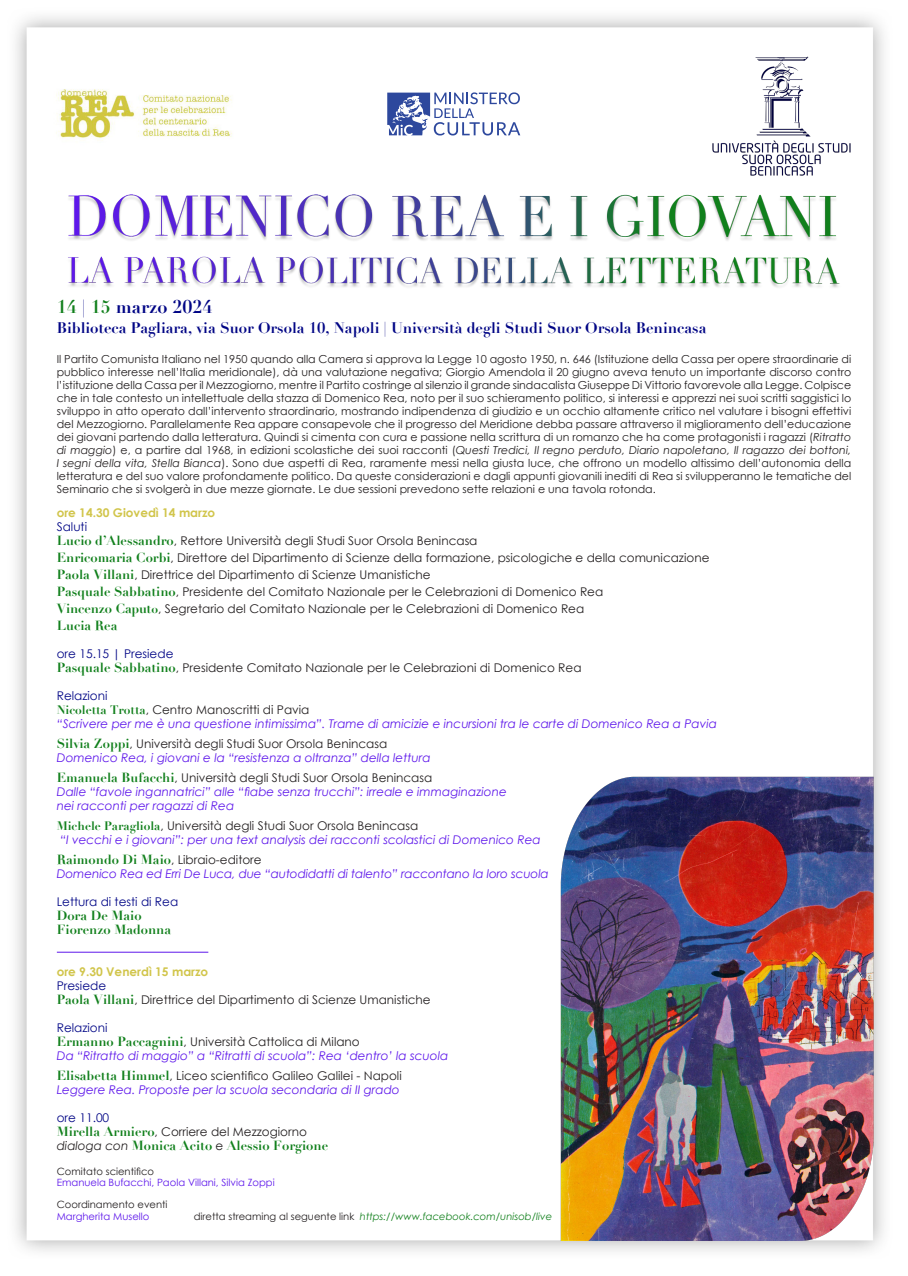
<style>
.page{position:relative;width:908px;height:1276px;background:#fff}
.page>*{position:absolute;margin:0;border:0;box-sizing:border-box;transform-origin:0 0}
.t1{font:700 18px "Didot";color:#010585}
.t2{font:700 15px "Didot";color:#010585}
.t3{font:700 13px "Didot";color:#11801c}
.t4{font:12px "Century Gothic";color:#231f20}
.t5{font:italic 12px "Century Gothic";color:#5e17eb}
.t6{font:700 12px "Century Gothic";color:#d1c54b}
.t7{font:12px "Century Gothic";color:#010686}
.t8{font:12px "Century Gothic";color:#010585}
.t9{font:11px/13px "Century Gothic";color:#231f20;text-align:justify}
.t10{font:italic 10px "Century Gothic";color:#11801c}
.t11{font:10px "Century Gothic";color:#5e17eb}
.t12{font:10px "Century Gothic";color:#231f20}
.s1{color:#11801c}
.s2{font-style:italic}
.s3{font-family:"Didot";font-weight:700;font-size:13px;color:#11801c}
.s4{font-family:"Didot";font-weight:700;color:#11801c}
.s5{font-family:"Century Gothic";font-weight:400;font-style:italic;font-size:12px;color:#231f20}
.s6{font-family:"Century Gothic";font-weight:400;font-size:12px;color:#231f20}
.s7{font-style:normal;color:#231f20}
</style>
<div class="page">
<img style="left:15px;top:16px;width:869px;height:1236px">
<img style="left:707px;top:50px;width:150px;height:130px">
<img style="left:448px;top:486px;width:424px;height:754px">
<img style="left:66px;top:195px;width:775px;height:93px">
<img style="left:45px;top:78px;width:200px;height:72px">
<svg style="left:387px;top:92px;width:133px;height:43px"></svg>
<hr style="left:57px;top:951px;width:151px;height:1px;background:#5e17eb">
<p class="t1" style="left:57px;top:296px;width:157px"><span class="s1">14</span> | <span class="s1">15</span> marzo 2024</p>
<p class="t2" style="left:57px;top:319px;width:651px">Biblioteca Pagliara, via Suor Orsola 10, Napoli | Università degli Studi Suor Orsola Benincasa</p>
<p class="t9" style="left:57px;top:353px;width:795px">Il Partito Comunista Italiano nel 1950 quando alla Camera si approva la Legge 10 agosto 1950, n. 646 (Istituzione della Cassa per opere straordinarie di pubblico interesse nell’Italia meridionale), dà una valutazione negativa; Giorgio Amendola il 20 giugno aveva tenuto un importante discorso contro l’istituzione della Cassa per il Mezzogiorno, mentre il Partito costringe al silenzio il grande sindacalista Giuseppe Di Vittorio favorevole alla Legge. Colpisce che in tale contesto un intellettuale della stazza di Domenico Rea, noto per il suo schieramento politico, si interessi e apprezzi nei suoi scritti saggistici lo sviluppo in atto operato dall’intervento straordinario, mostrando indipendenza di giudizio e un occhio altamente critico nel valutare i bisogni effettivi del Mezzogiorno. Parallelamente Rea appare consapevole che il progresso del Meridione debba passare attraverso il miglioramento dell’educazione dei giovani partendo dalla letteratura. Quindi si cimenta con cura e passione nella scrittura di un romanzo che ha come protagonisti i ragazzi (<span class="s2">Ritratto di maggio</span>) e, a partire dal 1968, in edizioni scolastiche dei suoi racconti (<span class="s2">Questi Tredici, Il regno perduto, Diario napoletano, Il ragazzo dei bottoni, I segni della vita, Stella Bianca</span>). Sono due aspetti di Rea, raramente messi nella giusta luce, che offrono un modello altissimo dell’autonomia della letteratura e del suo valore profondamente politico. Da queste considerazioni e dagli appunti giovanili inediti di Rea si svilupperanno le tematiche del Seminario che si svolgerà in due mezze giornate. Le due sessioni prevedono sette relazioni e una tavola rotonda.</p>
<p class="t6" style="left:57px;top:504px;width:160px">ore 14.30 Giovedì 14 marzo</p>
<p class="t7" style="left:57px;top:518px;width:32px">Saluti</p>
<p class="t4" style="left:57px;top:532px;width:422px"><span class="s3">Lucio d’Alessandro</span>, Rettore Università degli Studi Suor Orsola Benincasa</p>
<p class="t4" style="left:57px;top:549px;width:654px"><span class="s3">Enricomaria Corbi</span>, Direttore del Dipartimento di Scienze della formazione, psicologiche e della comunicazione</p>
<p class="t4" style="left:57px;top:566px;width:375px"><span class="s3">Paola Villani</span>, Direttrice del Dipartimento di Scienze Umanistiche</p>
<p class="t4" style="left:57px;top:583px;width:548px"><span class="s3">Pasquale Sabbatino</span>, Presidente del Comitato Nazionale per le Celebrazioni di Domenico Rea</p>
<p class="t4" style="left:57px;top:600px;width:529px"><span class="s3">Vincenzo Caput</span><span class="s4">o</span>, Segretario del Comitato Nazionale per le Celebrazioni di Domenico Rea</p>
<p class="t3" style="left:57px;top:617px;width:62px">Lucia Rea</p>
<p class="t8" style="left:57px;top:645px;width:118px">ore 15.15 | Presiede</p>
<p class="t4" style="left:57px;top:659px;width:526px"><span class="s3">Pasquale Sabbatino</span>, Presidente Comitato Nazionale per le Celebrazioni di Domenico Rea</p>
<p class="t7" style="left:57px;top:687px;width:52px">Relazioni</p>
<p class="t4" style="left:57px;top:701px;width:254px"><span class="s4">Nicoletta Trotta</span>, Centro Manoscritti di Pavia</p>
<p class="t5" style="left:57px;top:715px;width:661px">“Scrivere per me è una questione intimissima”. Trame di amicizie e incursioni tra le carte di Domenico Rea a Pavia</p>
<p class="t4" style="left:57px;top:735px;width:332px"><span class="s3">Silvia Zoppi</span>, Università degli Studi Suor Orsola Benincasa</p>
<p class="t5" style="left:57px;top:749px;width:375px">Domenico Rea, i giovani e la “resistenza a oltranza” della lettura</p>
<p class="t4" style="left:57px;top:769px;width:377px"><span class="s3">Emanuela Bufacchi</span>, Università degli Studi Suor Orsola Benincasa</p>
<p class="t5" style="left:57px;top:783px;width:451px">Dalle “favole ingannatrici” alle “fiabe senza trucchi”: irreale e immaginazione</p>
<p class="t5" style="left:57px;top:797px;width:179px">nei racconti per ragazzi di Rea</p>
<p class="t4" style="left:57px;top:817px;width:363px"><span class="s4">Michele Paragliola</span>, Università degli Studi Suor Orsola Benincasa</p>
<p class="t5" style="left:60px;top:831px;width:482px">“I vecchi e i giovani”: per una text analysis dei racconti scolastici di Domenico Rea</p>
<p class="t4" style="left:57px;top:851px;width:206px"><span class="s3">Raimondo Di Maio</span>, Libraio-editore</p>
<p class="t5" style="left:57px;top:865px;width:493px">Domenico Rea ed Erri De Luca, due “autodidatti di talento” raccontano la loro scuola</p>
<p class="t7" style="left:57px;top:893px;width:123px">Lettura di testi di Rea</p>
<p class="t3" style="left:57px;top:907px;width:86px">Dora De Maio</p>
<p class="t3" style="left:57px;top:921px;width:116px">Fiorenzo Madonna</p>
<p class="t6" style="left:57px;top:963px;width:153px">ore 9.30 Venerdì 15 marzo</p>
<p class="t8" style="left:57px;top:977px;width:51px">Presiede</p>
<p class="t4" style="left:57px;top:991px;width:375px"><span class="s3">Paola Villani</span>, Direttrice del Dipartimento di Scienze Umanistiche</p>
<p class="t7" style="left:57px;top:1019px;width:52px">Relazioni</p>
<p class="t4" style="left:57px;top:1033px;width:304px"><span class="s3">Ermanno Paccagnini</span>, Università Cattolica di Milano</p>
<p class="t5" style="left:57px;top:1047px;width:393px">Da “Ritratto di maggio” a “Ritratti di scuola”: Rea ‘dentro’ la scuola</p>
<p class="t4" style="left:57px;top:1067px;width:346px"><span class="s3">Elisabetta Himmel</span>, Liceo scientifico Galileo Galilei - Napoli</p>
<p class="t5" style="left:57px;top:1081px;width:344px">Leggere Rea. Proposte per la scuola secondaria di II grado</p>
<p class="t8" style="left:57px;top:1109px;width:54px">ore 11.00</p>
<p class="t4" style="left:57px;top:1123px;width:251px"><span class="s3">Mirella Armiero</span>, Corriere del Mezzogiorno</p>
<p class="t3" style="left:57px;top:1137px;width:273px"><span class="s5">dialoga con</span> Monica Acito <span class="s6">e</span> Alessio Forgione</p>
<p class="t12" style="left:57px;top:1165px;width:99px">Comitato scientifico</p>
<p class="t11" style="left:57px;top:1176px;width:219px">Emanuela Bufacchi, Paola Villani, Silvia Zoppi</p>
<p class="t12" style="left:57px;top:1198px;width:112px">Coordinamento eventi</p>
<p class="t11" style="left:57px;top:1209px;width:94px">Margherita Musello</p>
<p class="t10" style="left:194px;top:1209px;width:360px"><span class="s7">diretta streaming al seguente link</span> https://www.facebook.com/unisob/live</p>
</div>
